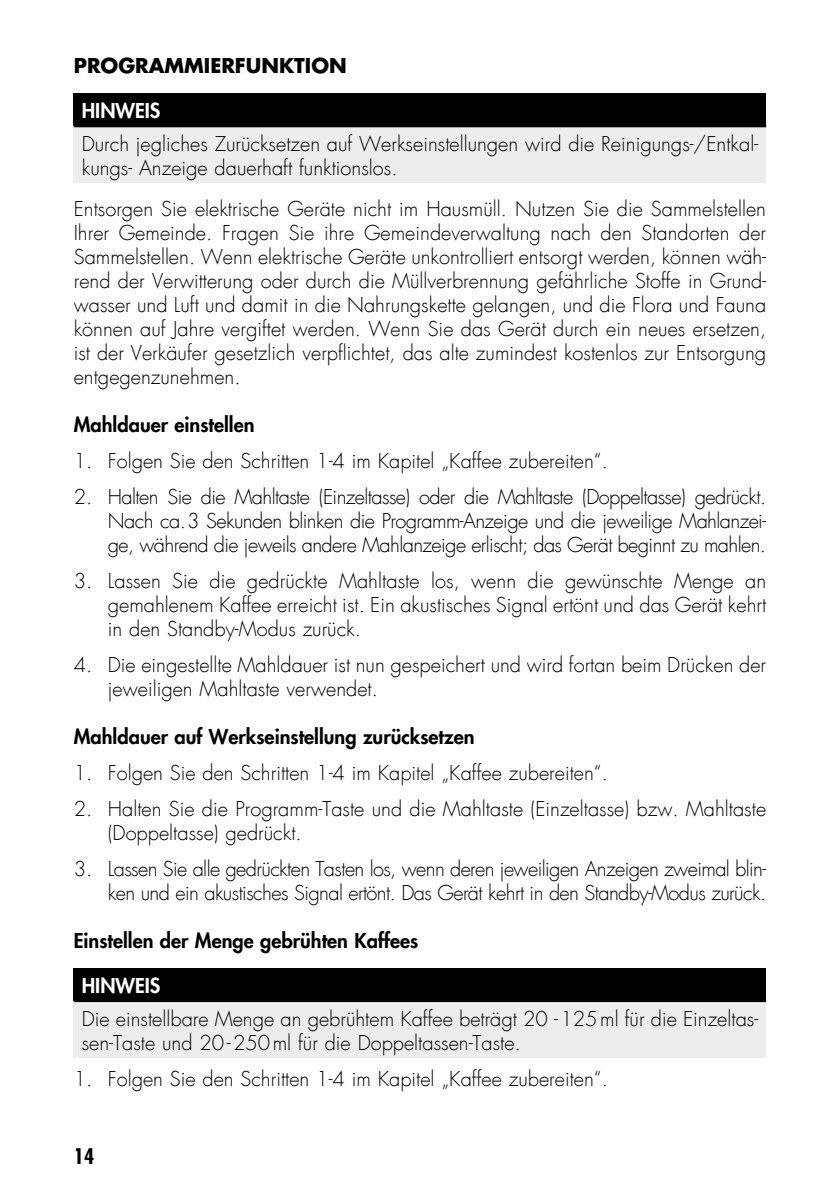
<style>
.page{position:relative;width:840px;height:1191px;background:#fff}
.page>*{position:absolute;margin:0;border:0;box-sizing:border-box;transform-origin:0 0}
.t1{font:700 condensed 21px "Futura LT";color:#000}
.t2{font:300 20px/24px "Futura LT";color:#000}
.t3{font:300 20px/24px "Futura LT";letter-spacing:-.03em;color:#000;text-align:right}
.t4{font:800 20px "Futura LT";color:#000}
.t5{font:700 20px "Futura LT";color:#000}
.t6{font:800 20px "Futura LT";color:#fff}
</style>
<div class="page">
<div style="left:74px;top:93px;width:691px;height:33px;background:#000"></div>
<div style="left:74px;top:126px;width:691px;height:57px;background:#ededed"></div>
<hr style="left:74px;top:125px;width:691px;height:2px;background:#000">
<div style="left:74px;top:968px;width:691px;height:33px;background:#000"></div>
<div style="left:74px;top:1001px;width:691px;height:56px;background:#ededed"></div>
<hr style="left:74px;top:1000px;width:691px;height:2px;background:#000">
<p class="t5" style="left:74px;top:52px;width:274px">PROGRAMMIERFUNKTION</p>
<p class="t6" style="left:82px;top:98px;width:80px">HINWEIS</p>
<p class="t2" style="left:82px;top:132px;width:677px">Durch jegliches Zurücksetzen auf Werkseinstellungen wird die Reinigungs-/Entkal&shy;kungs- Anzeige dauerhaft funktionslos.</p>
<p class="t2" style="left:74px;top:197px;width:693px;text-align:justify">Entsorgen Sie elektrische Geräte nicht im Hausmüll. Nutzen Sie die Sammelstellen Ihrer Gemeinde. Fragen Sie ihre Gemeindeverwaltung nach den Standorten der Sammelstellen. Wenn elektrische Geräte unkontrolliert entsorgt werden, können wäh&shy;rend der Verwitterung oder durch die Müllverbrennung gefährliche Stoffe in Grund&shy;wasser und Luft und damit in die Nahrungskette gelangen, und die Flora und Fauna können auf Jahre vergiftet werden. Wenn Sie das Gerät durch ein neues ersetzen, ist der Verkäufer gesetzlich verpflichtet, das alte zumindest kostenlos zur Entsorgung entgegenzunehmen.</p>
<p class="t4" style="left:74px;top:411px;width:182px">Mahldauer einstellen</p>
<p class="t2" style="left:74px;top:449px;width:535px">1. Folgen Sie den Schritten 1-4 im Kapitel „Kaffee zubereiten“.</p>
<p class="t2" style="left:108px;top:485px;width:659px;text-align:justify;text-indent:-34px">2. Halten Sie die Mahltaste (Einzeltasse) oder die Mahltaste (Doppeltasse) gedrückt.<br>Nach ca.3 Sekunden blinken die Programm-Anzeige und die jeweilige Mahlanzei&shy;ge, während die jeweils andere Mahlanzeige erlischt; das Gerät beginnt zu mahlen.</p>
<p class="t2" style="left:108px;top:569px;width:659px;text-align:justify;text-indent:-34px">3. Lassen Sie die gedrückte Mahltaste los, wenn die gewünschte Menge an gemahlenem Kaffee erreicht ist. Ein akustisches Signal ertönt und das Gerät kehrt in den Standby-Modus zurück.</p>
<p class="t2" style="left:108px;top:653px;width:659px;text-indent:-34px">4. Die eingestellte Mahldauer ist nun gespeichert und wird fortan beim Drücken der jeweiligen Mahltaste verwendet.</p>
<p class="t4" style="left:74px;top:723px;width:402px">Mahldauer auf Werkseinstellung zurücksetzen</p>
<p class="t2" style="left:74px;top:761px;width:535px">1. Folgen Sie den Schritten 1-4 im Kapitel „Kaffee zubereiten“.</p>
<p class="t2" style="left:108px;top:797px;width:659px;text-indent:-34px">2. Halten Sie die Programm-Taste und die Mahltaste (Einzeltasse) bzw. Mahltaste (Doppeltasse) gedrückt.</p>
<p class="t3" style="left:74px;top:857px;width:693px">3. Lassen Sie alle gedrückten Tasten los, wenn deren jeweiligen Anzeigen zweimal blin&shy;ken und ein akustisches Signal ertönt. Das Gerät kehrt in den Standby-Modus zurück.</p>
<p class="t4" style="left:74px;top:927px;width:346px">Einstellen der Menge gebrühten Kaffees</p>
<p class="t6" style="left:82px;top:972px;width:80px">HINWEIS</p>
<p class="t2" style="left:82px;top:1007px;width:677px">Die einstellbare Menge an gebrühtem Kaffee beträgt 20 -125ml für die Einzeltas&shy;sen-Taste und 20-250ml für die Doppeltassen-Taste.</p>
<p class="t2" style="left:74px;top:1067px;width:535px">1. Folgen Sie den Schritten 1-4 im Kapitel „Kaffee zubereiten“.</p>
<p class="t1" style="left:74px;top:1142px;width:22px">14</p>
</div>
